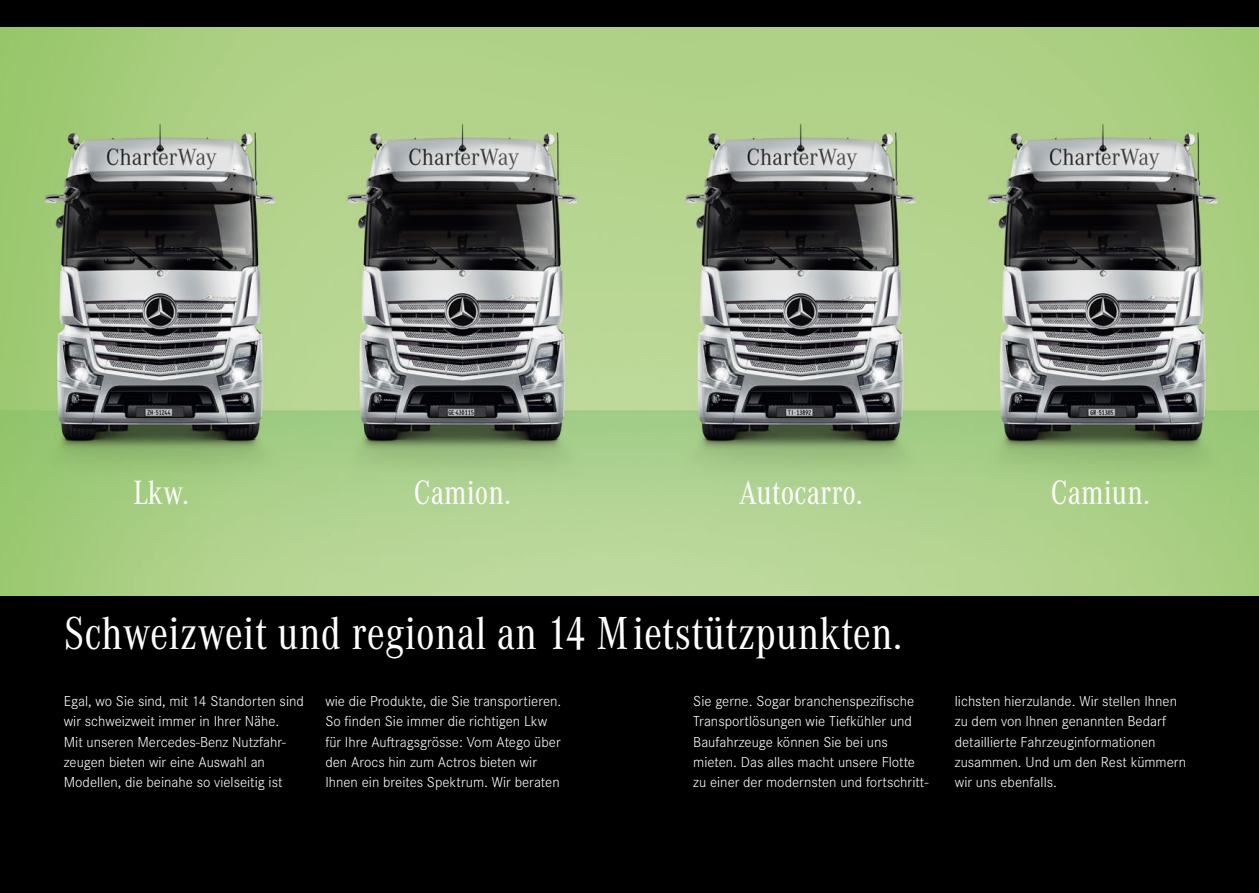
<style>
.page{position:relative;width:1259px;height:893px;background:#000}
.page>*{position:absolute;margin:0;border:0;box-sizing:border-box;transform-origin:0 0}
.t1{font:48px "Daimler CAC";letter-spacing:.005em;color:#fff}
.t2{font:34.95px "Daimler CAC";color:#fff}
.t3{font:300 15px/20.2px "Daimler CS";color:#fff}
</style>
<div class="page">
<img style="left:0;top:28px;width:1259px;height:567px">
<h2 class="t2" style="left:133px;top:468px;width:57px">Lkw.</h2>
<h2 class="t2" style="left:414px;top:468px;width:99px">Camion.</h2>
<h2 class="t2" style="left:739px;top:468px;width:125px">Autocarro.</h2>
<h2 class="t2" style="left:1050px;top:468px;width:101px">Camiun.</h2>
<h1 class="t1" style="left:64px;top:600px;width:840px">Schweizweit und regional an 14 Mietstützpunkten.</h1>
<p class="t3" style="left:64px;top:690px;width:242px">Egal, wo Sie sind, mit 14 Standorten sind wir schweizweit immer in Ihrer Nähe.<br>Mit unseren Mercedes-Benz Nutzfahr&shy;zeugen bieten wir eine Auswahl an Modellen, die beinahe so vielseitig ist</p>
<p class="t3" style="left:325px;top:690px;width:237px">wie die Produkte, die Sie transportieren.<br>So finden Sie immer die richtigen Lkw für Ihre Auftragsgrösse: Vom Atego über den Arocs hin zum Actros bieten wir Ihnen ein breites Spektrum. Wir beraten</p>
<p class="t3" style="left:693px;top:690px;width:237px">Sie gerne. Sogar branchenspezifische Transportlösungen wie Tiefkühler und Baufahrzeuge können Sie bei uns mieten. Das alles macht unsere Flotte zu einer der modernsten und fortschritt-</p>
<p class="t3" style="left:955px;top:690px;width:233px">lichsten hierzulande. Wir stellen Ihnen zu dem von Ihnen genannten Bedarf detaillierte Fahrzeuginformationen zusammen. Und um den Rest kümmern wir uns ebenfalls.</p>
</div>
